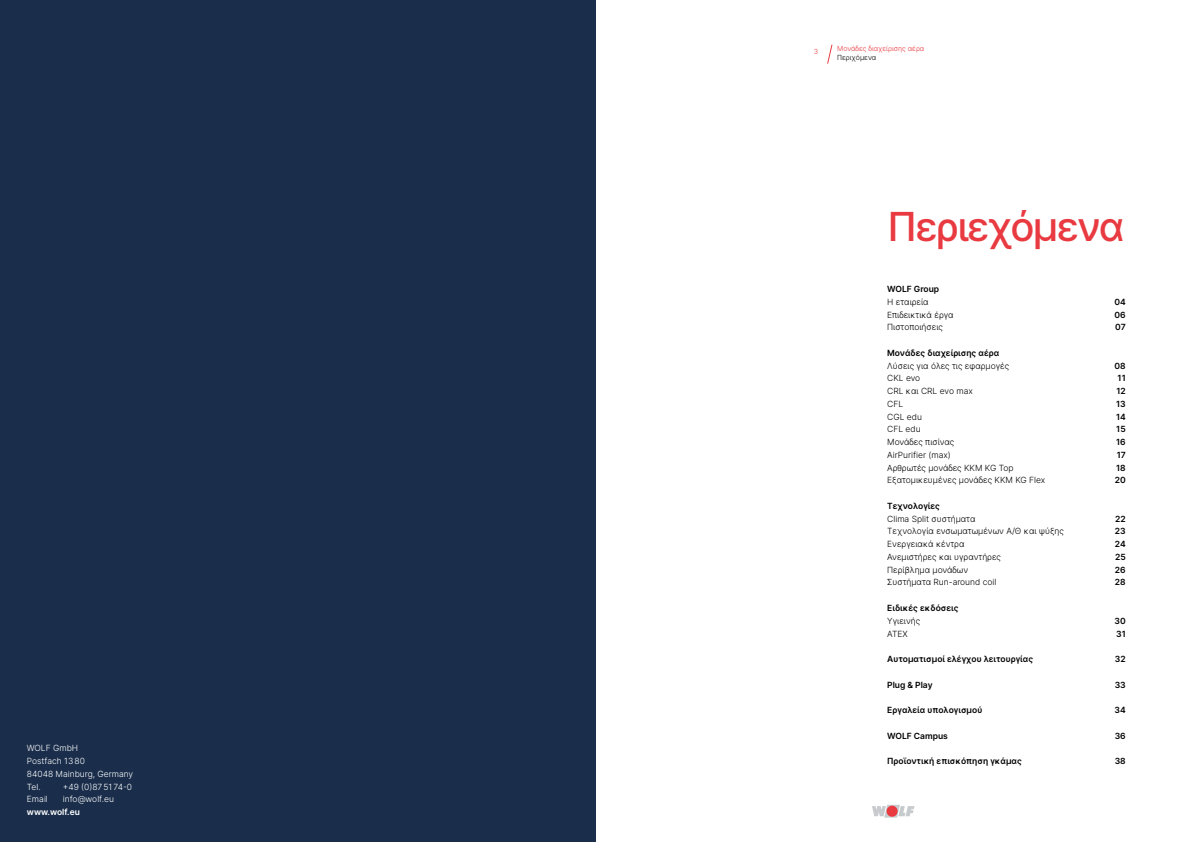
<style>
.page{position:relative;width:1191px;height:842px;background:#fff}
.page>*{position:absolute;margin:0;border:0;box-sizing:border-box;transform-origin:0 0}
.t1{font:500 40px "Inter";letter-spacing:-.04em;color:#e83a40}
.t2{font:300 8.5px/12.8px "Inter";color:#000}
.t3{font:600 8.5px/12.8px "Inter";color:#000;text-align:justify}
.t4{font:300 8.5px/12.8px "Inter";color:#fff}
.t5{font:600 8.5px "Inter";color:#fff}
.t6{font:300 7px "Inter";color:#e83a40}
.t7{font:300 7px "Inter";color:#000}
</style>
<div class="page">
<div style="left:0;top:0;width:595px;height:842px;background:#1a2e4b"></div>
<svg style="left:827px;top:44px;width:6px;height:20px"></svg>
<svg style="left:872px;top:805px;width:42px;height:13px"></svg>
<div style="left:886px;top:806px;width:11px;height:11px;background:#e83a40;border-radius:50%"></div>
<p class="t4" style="left:27px;top:742px;width:108px">WOLF GmbH<br>Postfach 1380<br>84048 Mainburg, Germany<br>Tel.</p>
<p class="t4" style="left:63px;top:780px;width:71px">+49 (0)875174-0</p>
<p class="t4" style="left:27px;top:793px;width:22px">Email</p>
<p class="t4" style="left:63px;top:793px;width:52px">info@wolf.eu</p>
<p class="t5" style="left:27px;top:806px;width:54px">www.wolf.eu</p>
<p class="t6" style="left:814px;top:47px;width:6px">3</p>
<p class="t6" style="left:837px;top:44px;width:89px">Μονάδες διαχείρισης αέρα</p>
<p class="t7" style="left:837px;top:53px;width:41px">Περιχόμενα</p>
<h1 class="t1" style="left:887px;top:197px;width:238px">Περιεχόμενα</h1>
<p class="t3" style="left:887px;top:282px;width:53px">WOLF Group</p>
<p class="t2" style="left:887px;top:295px;width:68px">Η εταιρεία<br>Επιδεικτικά έργα<br>Πιστοποιήσεις</p>
<p class="t3" style="left:887px;top:346px;width:114px">Μονάδες διαχείρισης αέρα</p>
<p class="t2" style="left:887px;top:359px;width:160px">Λύσεις για όλες τις εφαρμογές<br>CKL evo<br>CRL και CRL evo max<br>CFL<br>CGL edu<br>CFL edu<br>Μονάδες πισίνας<br>AirPurifier (max)<br>Αρθρωτές μονάδες ΚΚΜ KG Top<br>Εξατομικευμένες μονάδες ΚΚΜ KG Flex</p>
<p class="t3" style="left:887px;top:499px;width:54px">Τεχνολογίες</p>
<p class="t2" style="left:887px;top:512px;width:178px">Clima Split συστήματα<br>Τεχνολογία ενσωματωμένων Α/Θ και ψύξης<br>Ενεργειακά κέντρα<br>Ανεμιστήρες και υγραντήρες<br>Περίβλημα μονάδων<br>Συστήματα Run-around coil</p>
<p class="t3" style="left:887px;top:601px;width:73px">Ειδικές εκδόσεις</p>
<p class="t2" style="left:887px;top:614px;width:34px">Υγιεινής<br>ATEX</p>
<p class="t3" style="left:887px;top:652px;width:147px">Αυτοματισμοί ελέγχου λειτουργίας</p>
<p class="t3" style="left:887px;top:678px;width:47px">Plug &amp; Play</p>
<p class="t3" style="left:887px;top:703px;width:97px">Εργαλεία υπολογισμού</p>
<p class="t3" style="left:887px;top:729px;width:62px">WOLF Campus</p>
<p class="t3" style="left:887px;top:754px;width:136px">Προϊοντική επισκόπηση γκάμας</p>
<p class="t3" style="left:1114px;top:295px;width:13px">04<br>06<br>07</p>
<p class="t3" style="left:1114px;top:359px;width:13px;text-align:center">08<br>11<br>12<br>13<br>14<br>15<br>16<br>17<br>18<br>20</p>
<p class="t3" style="left:1115px;top:512px;width:12px">22<br>23<br>24<br>25<br>26<br>28</p>
<p class="t3" style="left:1114px;top:614px;width:13px">30<br>31</p>
<p class="t3" style="left:1115px;top:652px;width:12px">32</p>
<p class="t3" style="left:1114px;top:678px;width:13px">33</p>
<p class="t3" style="left:1114px;top:703px;width:13px">34</p>
<p class="t3" style="left:1114px;top:729px;width:13px">36</p>
<p class="t3" style="left:1114px;top:754px;width:13px">38</p>
</div>
